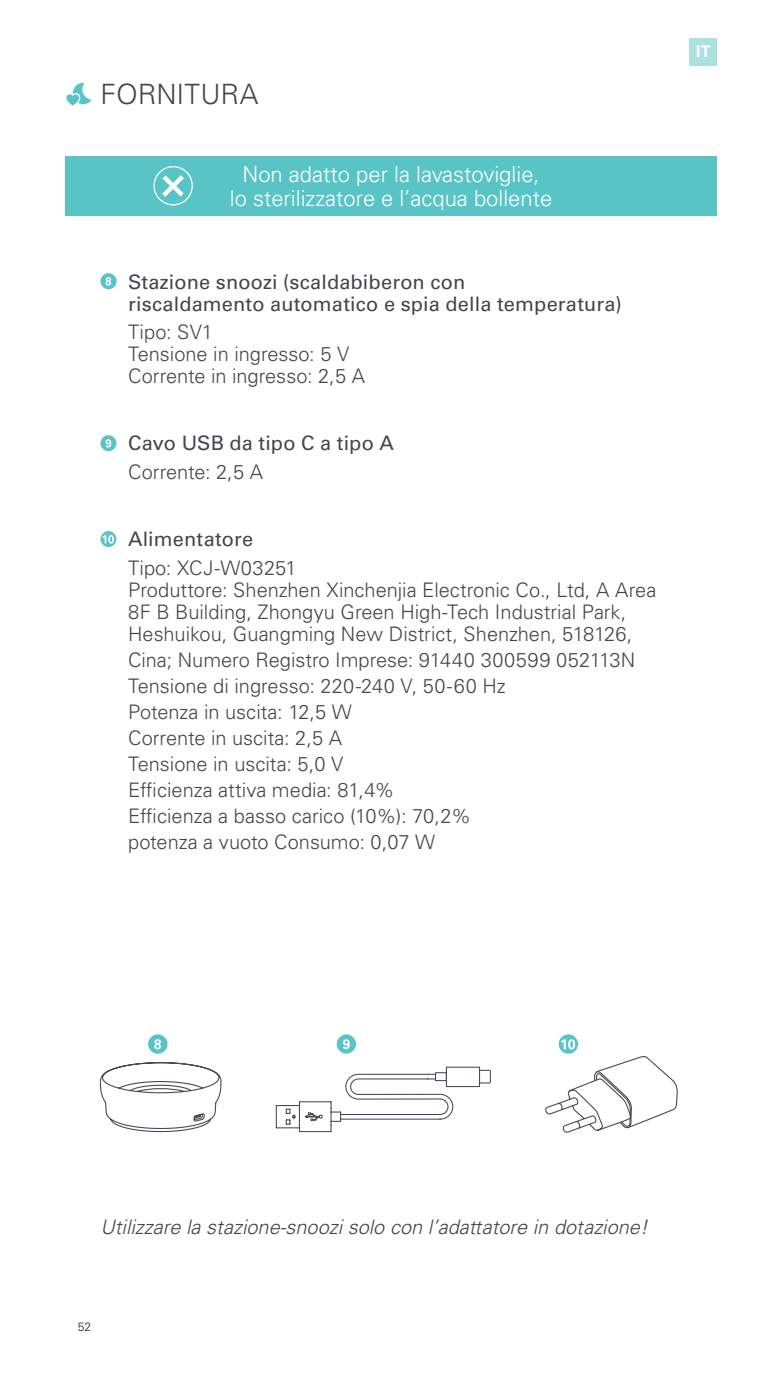
<style>
.page{position:relative;width:783px;height:1384px;background:#fff}
.page>*{position:absolute;margin:0;border:0;box-sizing:border-box;transform-origin:0 0}
.t1{font:300 28px "Univers LT Pro 45";color:#44464b}
.t2{font:300 22px/24px "Univers LT Pro 45";color:#fff;text-align:center}
.t3{font:300 20px/26px "Univers LT Pro 45";color:#44464b}
.t4{font:20px/22px "Univers LT Std";letter-spacing:.005em;color:#44464b}
.t5{font:italic 300 20px "Univers LT Pro 45";color:#44464b}
.t6{font:700 16px "Univers LT Std";color:#fff}
.t7{font:300 12px "Univers LT Pro 45";color:#231f20}
</style>
<div class="page">
<div style="left:65px;top:156px;width:652px;height:59px;background:#59c4c6"></div>
<svg style="left:153px;top:166px;width:40px;height:39px"></svg>
<svg style="left:100px;top:273px;width:16px;height:16px"></svg>
<svg style="left:100px;top:435px;width:16px;height:16px"></svg>
<svg style="left:100px;top:531px;width:16px;height:16px"></svg>
<svg style="left:99px;top:1062px;width:123px;height:71px"></svg>
<svg style="left:148px;top:1034px;width:19px;height:19px"></svg>
<svg style="left:275px;top:1066px;width:216px;height:66px"></svg>
<svg style="left:336px;top:1034px;width:20px;height:19px"></svg>
<svg style="left:545px;top:1034px;width:133px;height:99px"></svg>
<svg style="left:66px;top:83px;width:26px;height:22px"></svg>
<div style="left:689px;top:38px;width:28px;height:27px;background:#ace1e2"></div>
<h1 class="t1" style="left:100px;top:75px;width:160px">FORNITURA</h1>
<p class="t2" style="left:230px;top:161px;width:324px">Non adatto per la lavastoviglie,<br>lo sterilizzatore e l’acqua bollente</p>
<p class="t4" style="left:128px;top:270px;width:495px">Stazione snoozi (scaldabiberon con<br>riscaldamento automatico e spia della temperatura)</p>
<p class="t3" style="left:128px;top:320px;width:238px;line-height:22px">Tipo: SV1<br>Tensione in ingresso: 5 V<br>Corrente in ingresso: 2,5 A</p>
<p class="t4" style="left:128px;top:432px;width:267px">Cavo USB da tipo C a tipo A</p>
<p class="t3" style="left:128px;top:458px;width:136px">Corrente: 2,5 A</p>
<p class="t4" style="left:128px;top:528px;width:127px">Alimentatore</p>
<p class="t3" style="left:128px;top:556px;width:529px;line-height:22px">Tipo: XCJ-W03251<br>Produttore: Shenzhen Xinchenjia Electronic Co., Ltd, A Area 8F B Building, Zhongyu Green High-Tech Industrial Park, Heshuikou, Guangming New District, Shenzhen, 518126,</p>
<p class="t3" style="left:128px;top:646px;width:508px">Cina; Numero Registro Imprese: 91440 300599 052113N Tensione di ingresso: 220-240 V, 50-60 Hz<br>Potenza in uscita: 12,5 W<br>Corrente in uscita: 2,5 A<br>Tensione in uscita: 5,0 V<br>Efficienza attiva media: 81,4%<br>Efficienza a basso carico (10%): 70,2%<br>potenza a vuoto Consumo: 0,07 W</p>
<p class="t6" style="left:696px;top:42px;width:16px">IT</p>
<p class="t5" style="left:100px;top:1214px;width:548px">Utilizzare la stazione-snoozi solo con l’adattatore in dotazione!</p>
<p class="t7" style="left:78px;top:1318px;width:15px">52</p>
</div>
